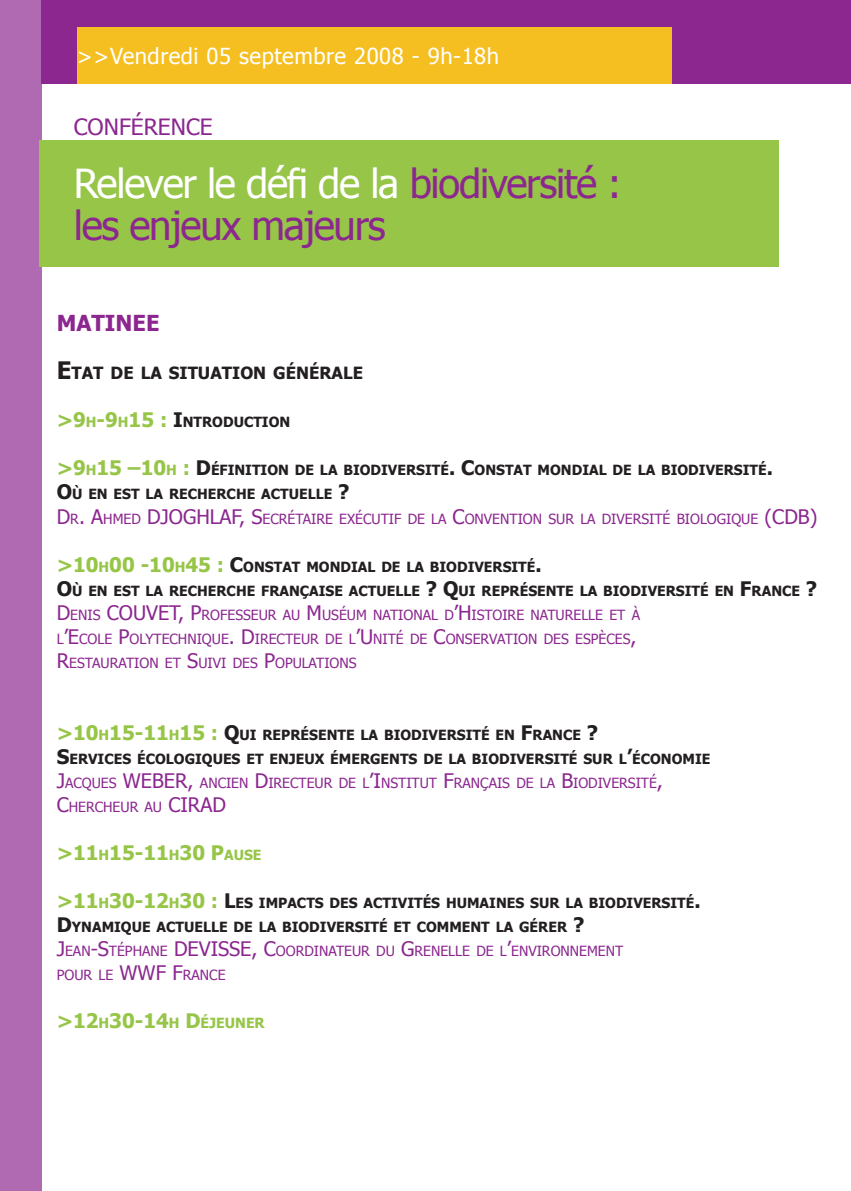
<style>
.page{position:relative;width:851px;height:1191px;background:#fff}
.page>*{position:absolute;margin:0;border:0;box-sizing:border-box;transform-origin:0 0}
.t1{font:40px "Tahoma";letter-spacing:-.03em;color:#fff}
.t2{font:40px "Tahoma";letter-spacing:-.03em;color:#8c278f}
.t3{font:22.4px "Tahoma";color:#8b278f}
.t4{font:22px "Tahoma";letter-spacing:.025em;color:#fff}
.t5{font:700 22px "Tahoma";color:#8b278f}
.t6{font:20px "Tahoma";color:#8b278f}
.t7{font:700 20px "Tahoma";color:#96c547}
.t8{font:700 16.8px "Tahoma";color:#231f20}
.t9{font:700 14px "Tahoma";color:#231f20}
.t10{font:14px "Tahoma";color:#8b278f}
.s1{color:#8c278f}
.s2{font-size:24px}
.s3{font-size:20px;color:#96c547}
.s4{color:#96c547}
.s5{font-size:20px}
.s6{font-size:14px}
</style>
<div class="page">
<div style="left:0;top:0;width:42px;height:1191px;background:#af6ab2"></div>
<div style="left:41px;top:0;width:809px;height:84px;background:#8b278f"></div>
<div style="left:40px;top:140px;width:738px;height:126px;background:#96c547"></div>
<div style="left:77px;top:27px;width:594px;height:56px;background:#f5bf21"></div>
<p class="t4" style="left:77px;top:41px;width:423px">&gt;&gt;Vendredi 05 septembre 2008 - 9h-18h</p>
<p class="t3" style="left:74px;top:111px;width:140px">CONFÉRENCE</p>
<p class="t1" style="left:74px;top:156px;width:549px">Relever le défi de la <span class="s1">biodiversité :</span></p>
<p class="t2" style="left:74px;top:198px;width:313px">les enjeux majeurs</p>
<p class="t5" style="left:57px;top:308px;width:50px">MATINEE</p>
<p class="t8" style="left:57px;top:361px;width:308px"><span class="s2">E</span>TAT DE LA SITUATION GÉNÉRALE</p>
<p class="t9" style="left:57px;top:412px;width:235px"><span class="s3">&gt;9</span><span class="s4">H</span><span class="s3">-9</span><span class="s4">H</span><span class="s3">15 :</span> <span class="s5">I</span>NTRODUCTION</p>
<p class="t9" style="left:57px;top:460px;width:717px"><span class="s3">&gt;9</span><span class="s4">H</span><span class="s3">15 –10</span><span class="s4">H</span> <span class="s3">:</span> <span class="s5">D</span>ÉFINITION DE LA BIODIVERSITÉ<span class="s5">. C</span>ONSTAT MONDIAL DE LA BIODIVERSITÉ<span class="s5">.</span></p>
<p class="t9" style="left:57px;top:484px;width:294px"><span class="s5">O</span>Ù EN EST LA RECHERCHE ACTUELLE <span class="s5">?</span></p>
<p class="t10" style="left:57px;top:509px;width:729px"><span class="s5">D</span>R<span class="s5">. A</span>HMED <span class="s5">DJOGHLAF, S</span>ECRÉTAIRE EXÉCUTIF DE LA <span class="s5">C</span>ONVENTION SUR LA DIVERSITÉ BIOLOGIQUE <span class="s5">(CDB</span></p>
<p class="t6" style="left:809px;top:503px;width:9px">)</p>
<p class="t9" style="left:57px;top:556px;width:486px"><span class="s3">&gt;10</span><span class="s4">H</span><span class="s3">00 -10</span><span class="s4">H</span><span class="s3">45 :</span> <span class="s5">C</span>ONSTAT MONDIAL DE LA BIODIVERSITÉ<span class="s5">.</span></p>
<p class="t9" style="left:57px;top:580px;width:762px"><span class="s5">O</span>Ù EN EST LA RECHERCHE FRANÇAISE ACTUELLE <span class="s5">? Q</span>UI REPRÉSENTE LA BIODIVERSITÉ EN <span class="s5">F</span>RANCE <span class="s5">?</span></p>
<p class="t6" style="left:57px;top:599px;width:64px">D<span class="s6">ENIS</span> COUVET</p>
<p class="t10" style="left:178px;top:605px;width:463px"><span class="s5">, P</span>ROFESSEUR AU <span class="s5">M</span> USÉUM NATIONAL D<span class="s5">’H</span> ISTOIRE NATURELLE ET À</p>
<p class="t10" style="left:57px;top:629px;width:581px">L<span class="s5">’E</span>COLE <span class="s5">P</span>OLYTECHNIQUE<span class="s5">. D</span>IRECTEUR DE L<span class="s5">’U</span> NITÉ DE <span class="s5">C</span>ONSERVATION DES ESPÈCES<span class="s5">,</span></p>
<p class="t10" style="left:57px;top:653px;width:301px"><span class="s5">R</span>ESTAURATION ET <span class="s5">S</span>UIVI DES <span class="s5">P</span>OPULATIONS</p>
<p class="t9" style="left:57px;top:724px;width:543px"><span class="s3">&gt;10</span><span class="s4">H</span><span class="s3">15-11</span><span class="s4">H</span><span class="s3">15 :</span> <span class="s5">Q</span>UI REPRÉSENTE LA BIODIVERSITÉ EN <span class="s5">F</span>RANCE <span class="s5">?</span></p>
<p class="t9" style="left:57px;top:748px;width:655px"><span class="s5">S</span>ERVICES ÉCOLOGIQUES ET ENJEUX ÉMERGENTS DE LA BIODIVERSITÉ SUR L<span class="s5">’</span>ÉCONOMIE</p>
<p class="t6" style="left:57px;top:767px;width:97px">J<span class="s6">ACQUES</span> WEBER</p>
<p class="t10" style="left:188px;top:773px;width:477px"><span class="s5">,</span> ANCIEN <span class="s5">D</span>IRECTEUR DE L<span class="s5">’I</span>NSTITUT <span class="s5">F</span>RANÇAIS DE LA <span class="s5">B</span>IODIVERSITÉ<span class="s5">,</span></p>
<p class="t10" style="left:57px;top:797px;width:168px"><span class="s5">C</span>HERCHEUR AU <span class="s5">CIRAD</span></p>
<p class="t7" style="left:57px;top:838px;width:206px">&gt;11<span class="s6">H</span>15-11<span class="s6">H</span>30 P<span class="s6">AUSE</span></p>
<p class="t9" style="left:57px;top:892px;width:645px"><span class="s3">&gt;11</span><span class="s4">H</span><span class="s3">30-12</span><span class="s4">H</span><span class="s3">30 :</span> <span class="s5">L</span>ES IMPACTS DES ACTIVITÉS HUMAINES SUR LA BIODIVERSITÉ<span class="s5">.</span></p>
<p class="t9" style="left:57px;top:916px;width:529px"><span class="s5">D</span>YNAMIQUE ACTUELLE DE LA BIODIVERSITÉ ET COMMENT LA GÉRER <span class="s5">?</span></p>
<p class="t6" style="left:57px;top:935px;width:129px">J<span class="s6">EAN</span>-S<span class="s6">TÉPHANE</span> DEVISSE</p>
<p class="t10" style="left:251px;top:941px;width:373px"><span class="s5">, C</span>OORDINATEUR DU <span class="s5">G</span>RENELLE DE L<span class="s5">’</span>ENVIRONNEMENT</p>
<p class="t10" style="left:57px;top:965px;width:170px">POUR LE <span class="s5">WWF F</span>RANCE</p>
<p class="t7" style="left:57px;top:1006px;width:209px">&gt;12<span class="s6">H</span>30-14<span class="s6">H</span> D<span class="s6">ÉJEUNER</span></p>
</div>
